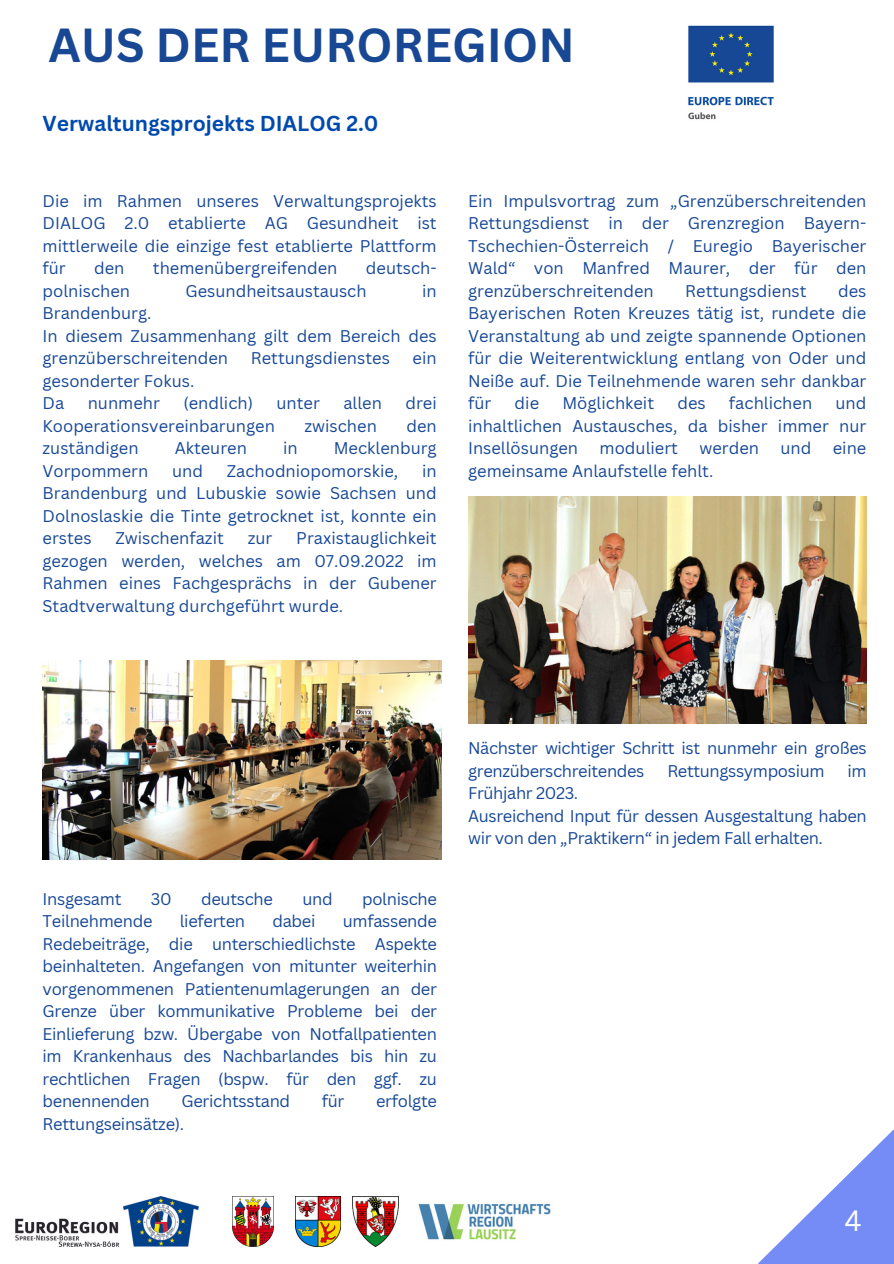
<style>
.page{position:relative;width:894px;height:1264px;background:#fff}
.page>*{position:absolute;margin:0;border:0;box-sizing:border-box;transform-origin:0 0}
.t1{font:700 46.5px "Canva Sans";color:#184893}
.t2{font:28.5px "Canva Sans";color:#fff}
.t3{font:700 21px "Canva Sans";color:#004aad}
.t4{font:16.5px/22.5px "Canva Sans";color:#174895;text-align:justify}
.t5{font:16.5px/22.5px "Canva Sans";letter-spacing:-.02em;color:#174895}
</style>
<div class="page">
<svg style="left:758px;top:1130px;width:135px;height:133px"></svg>
<img style="left:15px;top:1196px;width:184px;height:50px">
<img style="left:233px;top:1196px;width:40px;height:50px">
<img style="left:295px;top:1196px;width:45px;height:50px">
<img style="left:352px;top:1196px;width:47px;height:50px">
<img style="left:418px;top:1203px;width:133px;height:37px">
<img style="left:688px;top:25px;width:86px;height:95px">
<img style="left:468px;top:496px;width:398px;height:227px">
<img style="left:43px;top:660px;width:398px;height:199px">
<p class="t1" style="left:48px;top:12px;width:527px">AUS DER EUROREGION</p>
<p class="t3" style="left:43px;top:108px;width:337px">Verwaltungsprojekts DIALOG 2.0</p>
<p class="t4" style="left:43px;top:189px;width:395px">Die im Rahmen unseres Verwaltungsprojekts DIALOG 2.0 etablierte AG Gesundheit ist mittlerweile die einzige fest etablierte Plattform für</p>
<p class="t4" style="left:94px;top:256px;width:32px">den</p>
<p class="t4" style="left:153px;top:256px;width:186px">themenübergreifenden</p>
<p class="t4" style="left:366px;top:256px;width:72px">deutsch-</p>
<p class="t4" style="left:43px;top:279px;width:89px">polnischen</p>
<p class="t4" style="left:185px;top:279px;width:183px">Gesundheitsaustausch</p>
<p class="t4" style="left:422px;top:279px;width:16px">in</p>
<p class="t4" style="left:43px;top:301px;width:110px">Brandenburg.</p>
<p class="t4" style="left:43px;top:324px;width:395px">In diesem Zusammenhang gilt dem Bereich des grenzüberschreitenden</p>
<p class="t4" style="left:251px;top:346px;width:140px">Rettungsdienstes</p>
<p class="t4" style="left:412px;top:346px;width:26px">ein</p>
<p class="t4" style="left:43px;top:369px;width:153px">gesonderter Fokus.</p>
<p class="t4" style="left:43px;top:391px;width:23px">Da</p>
<p class="t4" style="left:88px;top:391px;width:74px">nunmehr</p>
<p class="t4" style="left:183px;top:391px;width:71px">(endlich)</p>
<p class="t4" style="left:276px;top:391px;width:45px">unter</p>
<p class="t4" style="left:343px;top:391px;width:40px">allen</p>
<p class="t4" style="left:405px;top:391px;width:33px">drei</p>
<p class="t4" style="left:43px;top:414px;width:234px">Kooperationsvereinbarungen</p>
<p class="t4" style="left:304px;top:414px;width:74px">zwischen</p>
<p class="t4" style="left:406px;top:414px;width:32px">den</p>
<p class="t4" style="left:43px;top:436px;width:98px">zuständigen</p>
<p class="t4" style="left:175px;top:436px;width:74px">Akteuren</p>
<p class="t4" style="left:283px;top:436px;width:16px">in</p>
<p class="t4" style="left:333px;top:436px;width:104px">Mecklenburg</p>
<p class="t4" style="left:43px;top:459px;width:107px">Vorpommern</p>
<p class="t4" style="left:172px;top:459px;width:32px">und</p>
<p class="t4" style="left:227px;top:459px;width:173px">Zachodniopomorskie,</p>
<p class="t4" style="left:43px;top:459px;width:395px;text-indent:379px">in Brandenburg und Lubuskie sowie Sachsen und Dolnoslaskie die Tinte getrocknet ist, konnte ein erstes</p>
<p class="t4" style="left:115px;top:526px;width:110px">Zwischenfazit</p>
<p class="t4" style="left:248px;top:526px;width:26px">zur</p>
<p class="t4" style="left:43px;top:526px;width:395px;text-indent:254px">Praxistauglichkeit gezogen werden, welches am 07.09.2022 im Rahmen eines Fachgesprächs in der Gubener Stadtverwaltung durchgeführt wurde.</p>
<p class="t4" style="left:468px;top:189px;width:400px">Ein Impulsvortrag zum „Grenzüberschreitenden Rettungsdienst in der Grenzregion Bayern-Tschechien-Österreich / Euregio Bayerischer Wald“ von Manfred Maurer, der für den grenzüberschreitenden</p>
<p class="t4" style="left:468px;top:279px;width:399px;text-indent:370px">des Bayerischen Roten Kreuzes tätig ist, rundete die Veranstaltung ab und zeigte spannende Optionen für die Weiterentwicklung entlang von Oder und Neiße auf. Die Teilnehmende waren sehr dankbar für</p>
<p class="t4" style="left:685px;top:279px;width:123px">Rettungsdienst</p>
<p class="t4" style="left:514px;top:391px;width:26px">die</p>
<p class="t4" style="left:562px;top:391px;width:93px">Möglichkeit</p>
<p class="t4" style="left:677px;top:391px;width:30px">des</p>
<p class="t4" style="left:728px;top:391px;width:85px">fachlichen</p>
<p class="t4" style="left:468px;top:391px;width:399px;text-indent:367px">und inhaltlichen Austausches, da bisher immer nur Insellösungen</p>
<p class="t4" style="left:599px;top:436px;width:80px">moduliert</p>
<p class="t4" style="left:699px;top:436px;width:61px">werden</p>
<p class="t4" style="left:780px;top:436px;width:32px">und</p>
<p class="t4" style="left:832px;top:436px;width:35px">eine</p>
<p class="t4" style="left:468px;top:459px;width:247px">gemeinsame Anlaufstelle fehlt.</p>
<p class="t5" style="left:43px;top:887px;width:80px">Insgesamt</p>
<p class="t4" style="left:151px;top:887px;width:22px">30</p>
<p class="t5" style="left:201px;top:887px;width:73px">deutsche</p>
<p class="t4" style="left:302px;top:887px;width:32px">und</p>
<p class="t5" style="left:362px;top:887px;width:76px">polnische</p>
<p class="t5" style="left:43px;top:909px;width:111px">Teilnehmende</p>
<p class="t5" style="left:180px;top:909px;width:67px">lieferten</p>
<p class="t4" style="left:272px;top:909px;width:45px">dabei</p>
<p class="t4" style="left:43px;top:909px;width:396px;text-indent:300px">umfassende Redebeiträge, die unterschiedlichste Aspekte beinhalteten. Angefangen von mitunter weiterhin vorgenommenen Patientenumlagerungen an der Grenze über kommunikative Probleme bei der Einlieferung bzw. Übergabe von Notfallpatienten im Krankenhaus des Nachbarlandes bis hin zu rechtlichen Fragen (bspw. für den ggf. zu benennenden</p>
<p class="t5" style="left:181px;top:1089px;width:110px">Gerichtsstand</p>
<p class="t4" style="left:322px;top:1089px;width:24px">für</p>
<p class="t5" style="left:376px;top:1089px;width:62px">erfolgte</p>
<p class="t5" style="left:43px;top:1112px;width:143px">Rettungseinsätze).</p>
<p class="t5" style="left:468px;top:736px;width:400px">Nächster wichtiger Schritt ist nunmehr ein großes grenzüberschreitendes</p>
<p class="t5" style="left:667px;top:759px;width:159px">Rettungssymposium</p>
<p class="t4" style="left:847px;top:759px;width:21px">im</p>
<p class="t5" style="left:468px;top:781px;width:112px">Frühjahr 2023.</p>
<p class="t5" style="left:468px;top:804px;width:400px">Ausreichend Input für dessen Ausgestaltung haben wir von den „Praktikern“ in jedem Fall erhalten.</p>
<p class="t2" style="left:844px;top:1200px;width:19px">4</p>
</div>
